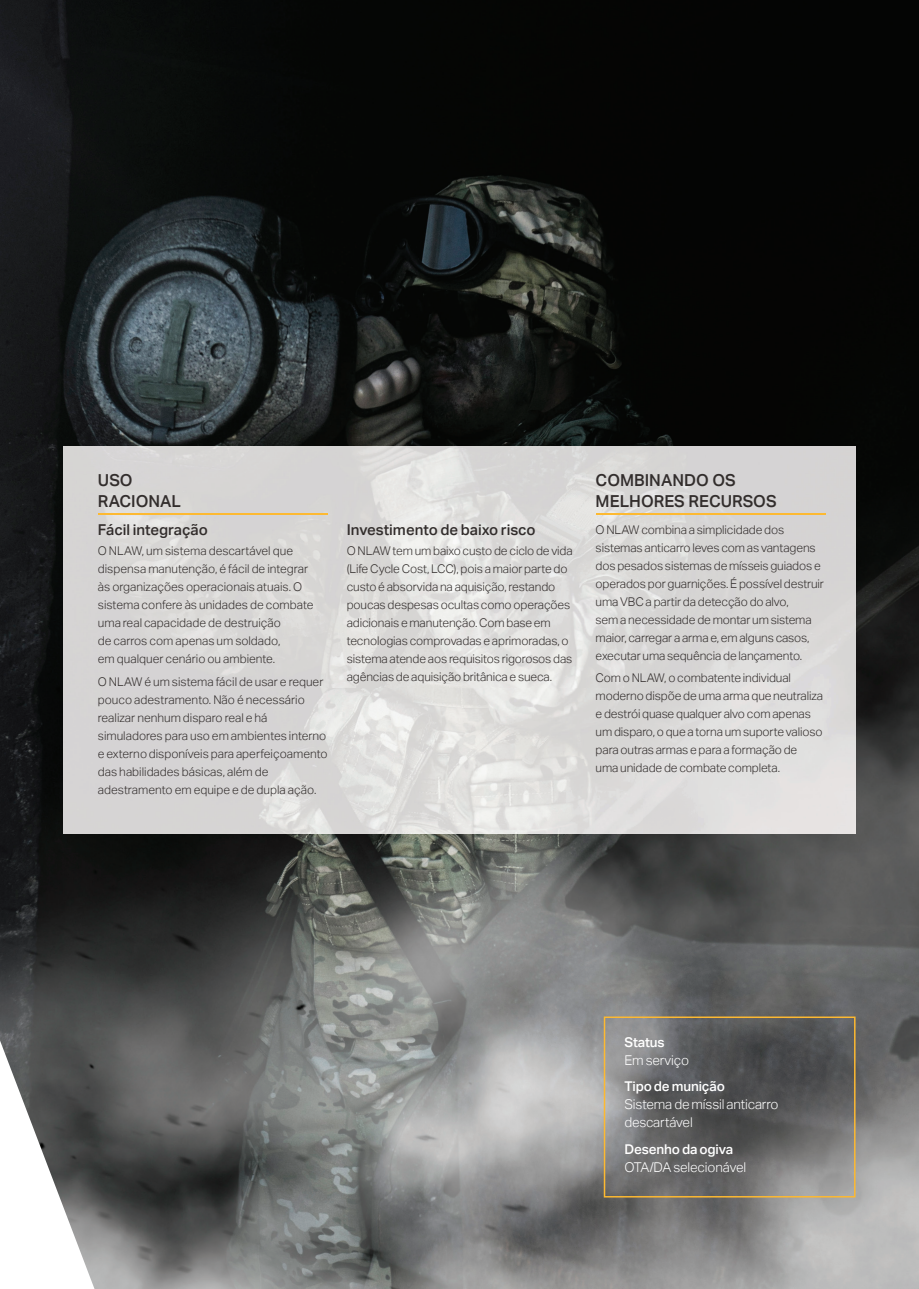
<style>
.page{position:relative;width:919px;height:1289px;background:#fff}
.page>*{position:absolute;margin:0;border:0;box-sizing:border-box;transform-origin:0 0}
.t1{font:500 16.5px/21px "Aktiv Grotesk";color:#322d2c}
.t2{font:500 15px "Aktiv Grotesk";color:#322d2c}
.t3{font:300 13.5px/18px "Aktiv Grotesk";letter-spacing:-.01em;color:#fff}
.t4{font:500 13.5px "Aktiv Grotesk";letter-spacing:-.01em;color:#fff}
.t5{font:300 12px/18px "Aktiv Grotesk";letter-spacing:-.01em;color:#322d2c}
</style>
<div class="page">
<img style="left:0;top:0;width:918px;height:1288px">
<svg style="left:603px;top:1016px;width:252px;height:181px;background:#6a6967"></svg>
<img style="left:64px;top:446px;width:791px;height:387px">
<hr style="left:98px;top:513px;width:229px;height:2px;background:#fdb931">
<hr style="left:595px;top:513px;width:230px;height:2px;background:#fdb931">
<h1 class="t1" style="left:98px;top:470px;width:85px">USO<br>RACIONAL</h1>
<p class="t2" style="left:98px;top:521px;width:111px">Fácil integração</p>
<p class="t5" style="left:98px;top:542px;width:217px">O NLAW, um sistema descartável que dispensa manutenção, é fácil de integrar às organizações operacionais atuais. O sistema confere às unidades de combate uma real capacidade de destruição<br>de carros com apenas um soldado,<br>em qualquer cenário ou ambiente.</p>
<p class="t5" style="left:98px;top:672px;width:231px">O NLAW é um sistema fácil de usar e requer pouco adestramento. Não é necessário realizar nenhum disparo real e há simuladores para uso em ambientes interno e externo disponíveis para aperfeiçoamento das habilidades básicas, além de adestramento em equipe e de dupla ação.</p>
<p class="t2" style="left:347px;top:520px;width:190px">Investimento de baixo risco</p>
<p class="t5" style="left:347px;top:541px;width:227px">O NLAW tem um baixo custo de ciclo de vida (Life Cycle Cost, LCC), pois a maior parte do custo é absorvida na aquisição, restando poucas despesas ocultas como operações adicionais e manutenção. Com base em tecnologias comprovadas e aprimoradas, o sistema atende aos requisitos rigorosos das agências de aquisição britânica e sueca.</p>
<h1 class="t1" style="left:595px;top:470px;width:182px">COMBINANDO OS<br>MELHORES RECURSOS</h1>
<p class="t5" style="left:595px;top:520px;width:230px">O NLAW combina a simplicidade dos sistemas anticarro leves com as vantagens dos pesados sistemas de mísseis guiados e operados por guarnições. É possível destruir uma VBC a partir da detecção do alvo,<br>sem a necessidade de montar um sistema maior, carregar a arma e, em alguns casos, executar uma sequência de lançamento.</p>
<p class="t5" style="left:595px;top:668px;width:229px">Com o NLAW, o combatente individual moderno dispõe de uma arma que neutraliza e destrói quase qualquer alvo com apenas um disparo, o que a torna um suporte valioso para outras armas e para a formação de uma unidade de combate completa.</p>
<p class="t4" style="left:624px;top:1034px;width:42px">Status</p>
<p class="t3" style="left:624px;top:1051px;width:66px">Em serviço</p>
<p class="t4" style="left:624px;top:1078px;width:102px">Tipo de munição</p>
<p class="t3" style="left:624px;top:1095px;width:155px">Sistema de míssil anticarro descartável</p>
<p class="t4" style="left:624px;top:1141px;width:110px">Desenho da ogiva</p>
<p class="t3" style="left:624px;top:1158px;width:123px">OTA/DA selecionável</p>
</div>
